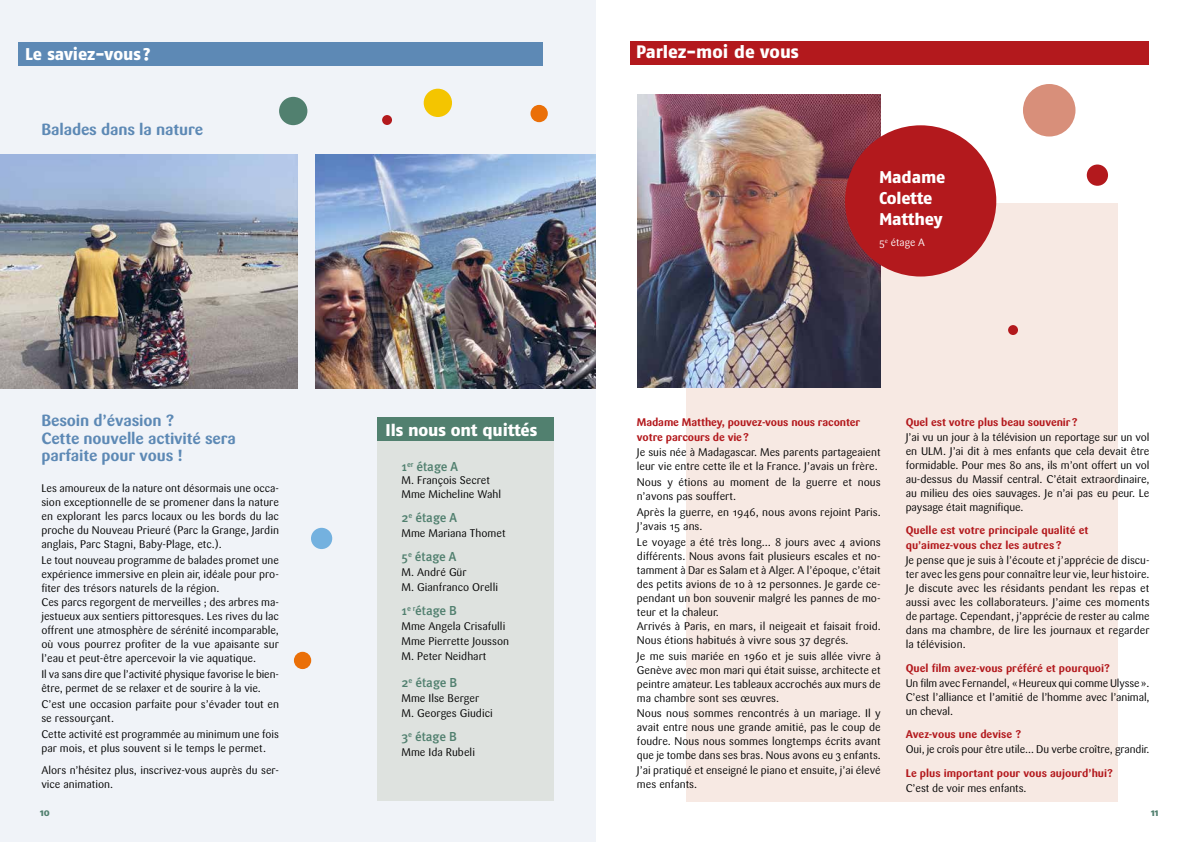
<style>
.page{position:relative;width:1191px;height:842px;background:#fff}
.page>*{position:absolute;margin:0;border:0;box-sizing:border-box;transform-origin:0 0}
.t1{font:18px "Fago No Exb";color:#fff}
.t2{font:17px/21px "Fago No Exb";letter-spacing:-.01em;color:#fff}
.t3{font:700 16px/17.5px "Sari";letter-spacing:-.01em;color:#5d89b5}
.t4{font:500 13px "Meta";letter-spacing:-.005em;color:#51806f}
.t5{font:11px/14px "Sari";color:#000}
.t6{font:700 11px/15px "Sari";color:#b3191d}
.t7{font:10.5px "Sari";color:#fff}
.t8{font:10px "Fago No Exb";color:#51806f}
</style>
<div class="page">
<div style="left:0;top:0;width:595px;height:842px;background:#f0f3f8"></div>
<div style="left:18px;top:42px;width:525px;height:24px;background:#5d89b5"></div>
<div style="left:279px;top:97px;width:28px;height:28px;background:#51806f;border-radius:50%"></div>
<div style="left:424px;top:89px;width:28px;height:28px;background:#f4c500;border-radius:50%"></div>
<div style="left:382px;top:115px;width:10px;height:10px;background:#b3191d;border-radius:50%"></div>
<div style="left:530px;top:105px;width:18px;height:17px;background:#ea6f08;border-radius:50%"></div>
<div style="left:294px;top:652px;width:17px;height:17px;background:#ea6f08;border-radius:50%"></div>
<div style="left:311px;top:528px;width:21px;height:21px;background:#74b1df;border-radius:50%"></div>
<img style="left:0;top:155px;width:297px;height:234px">
<img style="left:315px;top:155px;width:280px;height:234px">
<div style="left:1023px;top:84px;width:52px;height:53px;background:#d88f7a;border-radius:50%"></div>
<div style="left:1086px;top:165px;width:22px;height:21px;background:#b3191d;border-radius:50%"></div>
<div style="left:686px;top:203px;width:431px;height:599px;background:#f7e9e3"></div>
<div style="left:630px;top:41px;width:518px;height:24px;background:#b3191d"></div>
<img style="left:637px;top:94px;width:243px;height:293px">
<div style="left:845px;top:125px;width:151px;height:152px;background:#b3191d;border-radius:50%"></div>
<div style="left:377px;top:424px;width:177px;height:377px;background:#dee2df"></div>
<div style="left:377px;top:417px;width:177px;height:24px;background:#51806f"></div>
<div style="left:1008px;top:325px;width:10px;height:10px;background:#b3191d;border-radius:50%"></div>
<h2 class="t2" style="left:25px;top:43px;width:127px">Le saviez-vous ?</h2>
<h3 class="t3" style="left:41px;top:121px;width:163px">Balades dans la nature</h3>
<h3 class="t3" style="left:41px;top:412px;width:196px">Besoin d’évasion ?<br>Cette nouvelle activité sera parfaite pour vous !</h3>
<p class="t5" style="left:41px;top:481px;width:239px;text-align:justify">Les amoureux de la nature ont désormais une occa&shy;sion exceptionnelle de se promener dans la nature en explorant les parcs locaux ou les bords du lac proche du Nouveau Prieuré (Parc la Grange, Jardin anglais, Parc Stagni, Baby-Plage, etc.).</p>
<p class="t5" style="left:41px;top:553px;width:239px">Le tout nouveau programme de balades promet une expérience immersive en plein air, idéale pour pro&shy;fiter des trésors naturels de la région.<br>Ces parcs regorgent de merveilles ; des arbres ma&shy;jestueux aux sentiers pittoresques. Les rives du lac offrent une atmosphère de sérénité incomparable, où vous pourrez profiter de la vue apaisante sur l’eau et peut-être apercevoir la vie aquatique.</p>
<p class="t5" style="left:41px;top:667px;width:239px">Il va sans dire que l’activité physique favorise le bien&shy;être, permet de se relaxer et de sourire à la vie.</p>
<p class="t5" style="left:41px;top:697px;width:239px">C’est une occasion parfaite pour s’évader tout en se ressourçant.</p>
<p class="t5" style="left:41px;top:727px;width:239px">Cette activité est programmée au minimum une fois par mois, et plus souvent si le temps le permet.</p>
<p class="t5" style="left:41px;top:763px;width:239px">Alors n’hésitez plus, inscrivez-vous auprès du ser&shy;vice animation.</p>
<h2 class="t2" style="left:386px;top:419px;width:153px">Ils nous ont quittés</h2>
<p class="t4" style="left:401px;top:459px;width:58px">1<sup>er</sup> étage A</p>
<p class="t5" style="left:401px;top:473px;width:101px">M. François Secret<br>Mme Micheline Wahl</p>
<p class="t4" style="left:401px;top:510px;width:57px">2<sup>e</sup> étage A</p>
<p class="t5" style="left:401px;top:526px;width:106px">Mme Mariana Thomet</p>
<p class="t4" style="left:401px;top:549px;width:56px">5<sup>e</sup> étage A</p>
<p class="t5" style="left:401px;top:565px;width:98px;line-height:15px">M. André Gür<br>M. Gianfranco Orelli</p>
<p class="t4" style="left:401px;top:603px;width:57px">1<sup>e</sup> <sup>r</sup>étage B</p>
<p class="t5" style="left:401px;top:619px;width:109px;line-height:15px">Mme Angela Crisafulli<br>Mme Pierrette Jousson<br>M. Peter Neidhart</p>
<p class="t4" style="left:401px;top:675px;width:57px">2<sup>e</sup> étage B</p>
<p class="t5" style="left:401px;top:691px;width:93px;line-height:15px">Mme Ilse Berger<br>M. Georges Giudici</p>
<p class="t4" style="left:401px;top:729px;width:57px">3<sup>e</sup> étage B</p>
<p class="t5" style="left:401px;top:745px;width:75px">Mme Ida Rubeli</p>
<h1 class="t1" style="left:636px;top:41px;width:164px">Parlez-moi de vous</h1>
<h2 class="t2" style="left:879px;top:166px;width:68px">Madame<br>Colette<br>Matthey</h2>
<p class="t7" style="left:879px;top:236px;width:47px">5<sup>e</sup> étage A</p>
<p class="t6" style="left:637px;top:415px;width:225px">Madame Matthey, pouvez-vous nous raconter votre parcours de vie?</p>
<p class="t5" style="left:637px;top:445px;width:245px">Je suis née à Madagascar. Mes parents partageaient leur vie entre cette île et la France. J’avais un frère.</p>
<p class="t5" style="left:637px;top:475px;width:245px">Nous y étions au moment de la guerre et nous n’avons pas souffert.</p>
<p class="t5" style="left:637px;top:505px;width:245px">Après la guerre, en 1946, nous avons rejoint Paris.<br>J’avais 15 ans.</p>
<p class="t5" style="left:637px;top:535px;width:245px">Le voyage a été très long… 8 jours avec 4 avions différents. Nous avons fait plusieurs escales et no&shy;tamment à Dar es Salam et à Alger. A l’époque, c’était des petits avions de 10 à 12 personnes. Je garde ce&shy;pendant un bon souvenir malgré les pannes de mo&shy;teur et la chaleur.<br>Arrivés à Paris, en mars, il neigeait et faisait froid.<br>Nous étions habitués à vivre sous 37 degrés.</p>
<p class="t5" style="left:637px;top:649px;width:245px;text-align:justify">Je me suis mariée en 1960 et je suis allée vivre à Genève avec mon mari qui était suisse, architecte et peintre amateur. Les tableaux accrochés aux murs de ma chambre sont ses œuvres.</p>
<p class="t5" style="left:637px;top:706px;width:245px;text-align:justify">Nous nous sommes rencontrés à un mariage. Il y avait entre nous une grande amitié, pas le coup de foudre. Nous nous sommes longtemps écrits avant que je tombe dans ses bras. Nous avons eu 3 enfants.</p>
<p class="t5" style="left:637px;top:763px;width:245px">J’ai pratiqué et enseigné le piano et ensuite, j’ai élevé mes enfants.</p>
<p class="t6" style="left:905px;top:415px;width:173px">Quel est votre plus beau souvenir?</p>
<p class="t5" style="left:905px;top:430px;width:245px;text-align:justify">J’ai vu un jour à la télévision un reportage sur un vol en ULM. J’ai dit à mes enfants que cela devait être formidable. Pour mes 80 ans, ils m’ont offert un vol au-dessus du Massif central. C’était extraordinaire, au milieu des oies sauvages. Je n’ai pas eu peur. Le paysage était magnifique.</p>
<p class="t6" style="left:905px;top:523px;width:184px">Quelle est votre principale qualité et qu’aimez-vous chez les autres?</p>
<p class="t5" style="left:905px;top:553px;width:245px;text-align:justify">Je pense que je suis à l’écoute et j’apprécie de discu&shy;ter avec les gens pour connaître leur vie, leur histoire.<br>Je discute avec les résidants pendant les repas et aussi avec les collaborateurs. J’aime ces moments de partage. Cependant, j’apprécie de rester au calme dans ma chambre, de lire les journaux et regarder la télévision.</p>
<p class="t6" style="left:905px;top:661px;width:206px">Quel film avez-vous préféré et pourquoi?</p>
<p class="t5" style="left:905px;top:676px;width:245px;text-align:justify">Un film avec Fernandel, «Heureux qui comme Ulysse».<br>C’est l’alliance et l’amitié de l’homme avec l’animal, un cheval.</p>
<p class="t6" style="left:905px;top:727px;width:117px">Avez-vous une devise ?</p>
<p class="t5" style="left:905px;top:742px;width:245px">Oui, je croîs pour être utile… Du verbe croître, grandir.</p>
<p class="t6" style="left:905px;top:766px;width:209px">Le plus important pour vous aujourd’hui?</p>
<p class="t5" style="left:905px;top:781px;width:122px">C’est de voir mes enfants.</p>
<p class="t8" style="left:40px;top:806px;width:11px">10</p>
<p class="t8" style="left:1151px;top:806px;width:9px">11</p>
</div>
